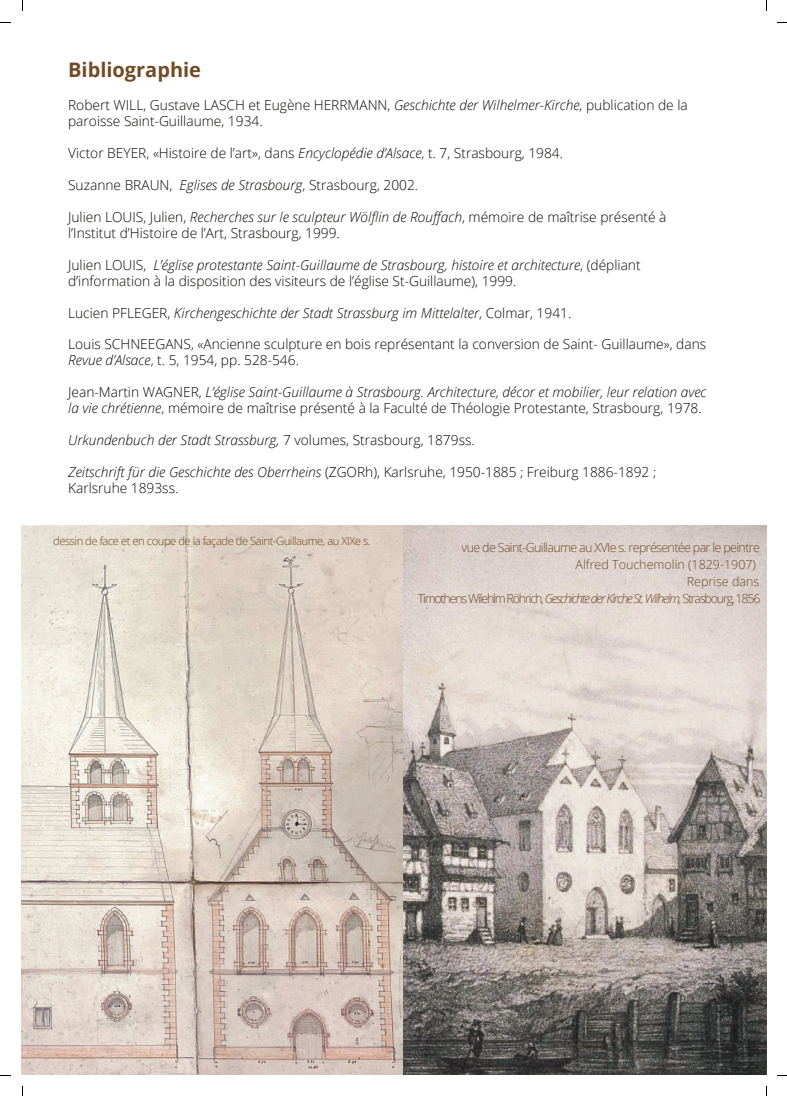
<style>
.page{position:relative;width:787px;height:1096px;background:#fff}
.page>*{position:absolute;margin:0;border:0;box-sizing:border-box;transform-origin:0 0}
.t1{font:700 20px "Open Sans";color:#714c25}
.t2{font:300 13.75px/16px "Open Sans";color:#080704}
.t3{font:italic 300 13.75px/16px "Open Sans";color:#080704}
.t4{font:300 12.5px "Open Sans";letter-spacing:-.095em;color:#714c25}
.t5{font:300 12.5px "Open Sans";letter-spacing:-.05em;color:#714c25}
.t6{font:300 12.5px "Open Sans";color:#714c25}
.t7{font:300 11.25px "Open Sans";letter-spacing:-.04em;color:#714c25}
.s1{font-style:italic}
.s2{font-style:normal}
</style>
<div class="page">
<img style="left:22px;top:526px;width:744px;height:548px">
<h1 class="t1" style="left:68px;top:56px;width:134px">Bibliographie</h1>
<p class="t2" style="left:68px;top:97px;width:621px">Robert WILL, Gustave LASCH et Eugène HERRMANN, <span class="s1">Geschichte der Wilhelmer-Kirche</span>, publication de la paroisse Saint-Guillaume, 1934.</p>
<p class="t2" style="left:68px;top:145px;width:496px">Victor BEYER, «Histoire de l’art», dans <span class="s1">Encyclopédie d’Alsace</span>, t. 7, Strasbourg, 1984.</p>
<p class="t2" style="left:68px;top:177px;width:352px">Suzanne BRAUN, <span class="s1">Eglises de Strasbourg</span>, Strasbourg, 2002.</p>
<p class="t2" style="left:68px;top:208px;width:600px">Julien LOUIS, Julien, <span class="s1">Recherches sur le sculpteur Wölflin de Rouffach</span>, mémoire de maîtrise présenté à l’Institut d’Histoire de l’Art, Strasbourg, 1999.</p>
<p class="t2" style="left:68px;top:256px;width:574px">Julien LOUIS, <span class="s1">L’église protestante Saint-Guillaume de Strasbourg, histoire et architecture</span>, (dépliant d’information à la disposition des visiteurs de l’église St-Guillaume), 1999.</p>
<p class="t3" style="left:68px;top:304px;width:505px"><span class="s2">Lucien PFLEGER,</span> Kirchengeschichte der Stadt Strassburg im Mittelalter<span class="s2">, Colmar, 1941.</span></p>
<p class="t2" style="left:68px;top:336px;width:640px">Louis SCHNEEGANS, «Ancienne sculpture en bois représentant la conversion de Saint- Guillaume», dans<br><span class="s1">Revue d’Alsace</span>, t. 5, 1954, pp. 528-546.</p>
<p class="t3" style="left:68px;top:384px;width:640px"><span class="s2">Jean-Martin WAGNER,</span> L’église Saint-Guillaume à Strasbourg. Architecture, décor et mobilier, leur relation avec la vie chrétienne<span class="s2">, mémoire de maîtrise présenté à la Faculté de Théologie Protestante, Strasbourg, 1978.</span></p>
<p class="t3" style="left:68px;top:431px;width:408px">Urkundenbuch der Stadt Strassburg, <span class="s2">7 volumes, Strasbourg, 1879ss.</span></p>
<p class="t2" style="left:68px;top:463px;width:590px"><span class="s1">Zeitschrift für die Geschichte des Oberrheins</span> (ZGORh), Karlsruhe, 1950-1885 ; Freiburg 1886-1892 ;<br>Karlsruhe 1893ss.</p>
<p class="t7" style="left:53px;top:533px;width:319px">dessin de face et en coupe de la façade de Saint-Guillaume, au XIXe s.</p>
<p class="t5" style="left:462px;top:539px;width:300px">vue de Saint-Guillaume au XVIe s. représentée par le peintre</p>
<p class="t6" style="left:576px;top:556px;width:182px">Alfred Touchemolin (1829-1907)</p>
<p class="t6" style="left:687px;top:573px;width:74px">Reprise dans</p>
<p class="t4" style="left:418px;top:589px;width:344px">Timothens Wilehlm Röhrich, <span class="s1">Geschichte der Kirche St. Wilhelm,</span> Strasbourg, 1856</p>
</div>
